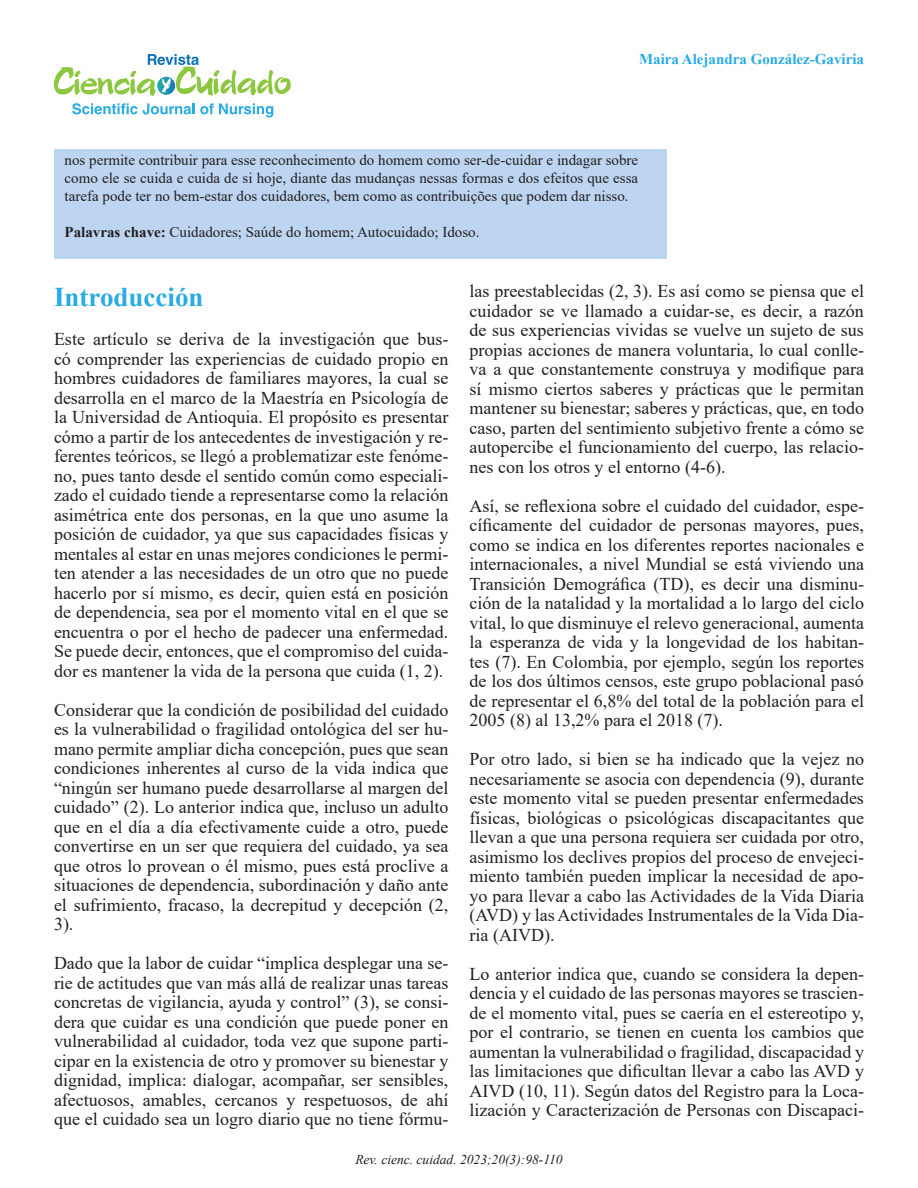
<style>
.page{position:relative;width:918px;height:1188px;background:#fff}
.page>*{position:absolute;margin:0;border:0;box-sizing:border-box;transform-origin:0 0}
.Subtitulos{font:700 27px "Times New Roman";color:#29abe3}
.Párrafos{font:18px/19.5px "Times New Roman";color:#231f20;text-align:justify}
.t1{font:15px/18px "Times New Roman";color:#231f20;text-align:justify}
.Encabezado{font:700 15px "Times New Roman";color:#29abe3}
.t2{font:italic 13.5px "Times New Roman";color:#231f20}
.s1{font-weight:700}
</style>
<div class="page">
<svg style="left:54px;top:54px;width:237px;height:42px"></svg>
<svg style="left:72px;top:103px;width:201px;height:14px"></svg>
<div style="left:54px;top:149px;width:613px;height:109px;background:#bdd5f1"></div>
<p class="Encabezado" style="left:639px;top:48px;width:226px">Maira Alejandra González-Gaviria</p>
<p class="t1" style="left:65px;top:150px;width:575px">nos permite contribuir para esse reconhecimento do homem como ser-de-cuidar e indagar sobre como ele se cuida e cuida de si hoje, diante das mudanças nessas formas e dos efeitos que essa tarefa pode ter no bem-estar dos cuidadores, bem como as contribuições que podem dar nisso.</p>
<p class="t1" style="left:65px;top:222px;width:416px"><span class="s1">Palavras chave:</span> Cuidadores; Saúde do homem; Autocuidado; Idoso.</p>
<p class="Subtitulos" style="left:54px;top:277px;width:151px">Introducción</p>
<p class="Párrafos" style="left:54px;top:329px;width:396px">Este artículo se deriva de la investigación que bus&shy;có comprender las experiencias de cuidado propio en hombres cuidadores de familiares mayores, la cual se desarrolla en el marco de la Maestría en Psicología de la Universidad de Antioquia. El propósito es presentar cómo a partir de los antecedentes de investigación y re&shy;ferentes teóricos, se llegó a problematizar este fenóme&shy;no, pues tanto desde el sentido común como especiali&shy;zado el cuidado tiende a representarse como la relación asimétrica ente dos personas, en la que uno asume la posición de cuidador, ya que sus capacidades físicas y mentales al estar en unas mejores condiciones le permi&shy;ten atender a las necesidades de un otro que no puede hacerlo por sí mismo, es decir, quien está en posición de dependencia, sea por el momento vital en el que se encuentra o por el hecho de padecer una enfermedad.<br>Se puede decir, entonces, que el compromiso del cuida&shy;dor es mantener la vida de la persona que cuida (1, 2).</p>
<p class="Párrafos" style="left:54px;top:699px;width:396px">Considerar que la condición de posibilidad del cuidado es la vulnerabilidad o fragilidad ontológica del ser hu&shy;mano permite ampliar dicha concepción, pues que sean condiciones inherentes al curso de la vida indica que “ningún ser humano puede desarrollarse al margen del cuidado” (2). Lo anterior indica que, incluso un adulto que en el día a día efectivamente cuide a otro, puede convertirse en un ser que requiera del cuidado, ya sea que otros lo provean o él mismo, pues está proclive a situaciones de dependencia, subordinación y daño ante el sufrimiento, fracaso, la decrepitud y decepción (2, 3).</p>
<p class="Párrafos" style="left:54px;top:953px;width:396px">Dado que la labor de cuidar “implica desplegar una se&shy;rie de actitudes que van más allá de realizar unas tareas concretas de vigilancia, ayuda y control” (3), se consi&shy;dera que cuidar es una condición que puede poner en vulnerabilidad al cuidador, toda vez que supone parti&shy;cipar en la existencia de otro y promover su bienestar y dignidad, implica: dialogar, acompañar, ser sensibles, afectuosos, amables, cercanos y respetuosos, de ahí que el cuidado sea un logro diario que no tiene fórmu-</p>
<p class="Párrafos" style="left:470px;top:281px;width:396px">las preestablecidas (2, 3). Es así como se piensa que el cuidador se ve llamado a cuidar-se, es decir, a razón de sus experiencias vividas se vuelve un sujeto de sus propias acciones de manera voluntaria, lo cual conlle&shy;va a que constantemente construya y modifique para sí mismo ciertos saberes y prácticas que le permitan mantener su bienestar; saberes y prácticas, que, en todo caso, parten del sentimiento subjetivo frente a cómo se autopercibe el funcionamiento del cuerpo, las relacio&shy;nes con los otros y el entorno (4-6).</p>
<p class="Párrafos" style="left:470px;top:496px;width:396px">Así, se reflexiona sobre el cuidado del cuidador, espe&shy;cíficamente del cuidador de personas mayores, pues, como se indica en los diferentes reportes nacionales e internacionales, a nivel Mundial se está viviendo una Transición Demográfica (TD), es decir una disminu&shy;ción de la natalidad y la mortalidad a lo largo del ciclo vital, lo que disminuye el relevo generacional, aumenta la esperanza de vida y la longevidad de los habitan&shy;tes (7). En Colombia, por ejemplo, según los reportes de los dos últimos censos, este grupo poblacional pasó de representar el 6,8% del total de la población para el 2005 (8) al 13,2% para el 2018 (7).</p>
<p class="Párrafos" style="left:470px;top:749px;width:396px">Por otro lado, si bien se ha indicado que la vejez no necesariamente se asocia con dependencia (9), durante este momento vital se pueden presentar enfermedades físicas, biológicas o psicológicas discapacitantes que llevan a que una persona requiera ser cuidada por otro, asimismo los declives propios del proceso de envejeci&shy;miento también pueden implicar la necesidad de apo&shy;yo para llevar a cabo las Actividades de la Vida Diaria (AVD) y las Actividades Instrumentales de la Vida Dia&shy;ria (AIVD).</p>
<p class="Párrafos" style="left:470px;top:964px;width:396px">Lo anterior indica que, cuando se considera la depen&shy;dencia y el cuidado de las personas mayores se trascien&shy;de el momento vital, pues se caería en el estereotipo y, por el contrario, se tienen en cuenta los cambios que aumentan la vulnerabilidad o fragilidad, discapacidad y las limitaciones que dificultan llevar a cabo las AVD y AIVD (10, 11). Según datos del Registro para la Loca&shy;lización y Caracterización de Personas con Discapaci-</p>
<p class="t2" style="left:355px;top:1150px;width:209px">Rev. cienc. cuidad. 2023;20(3):98-110</p>
</div>
